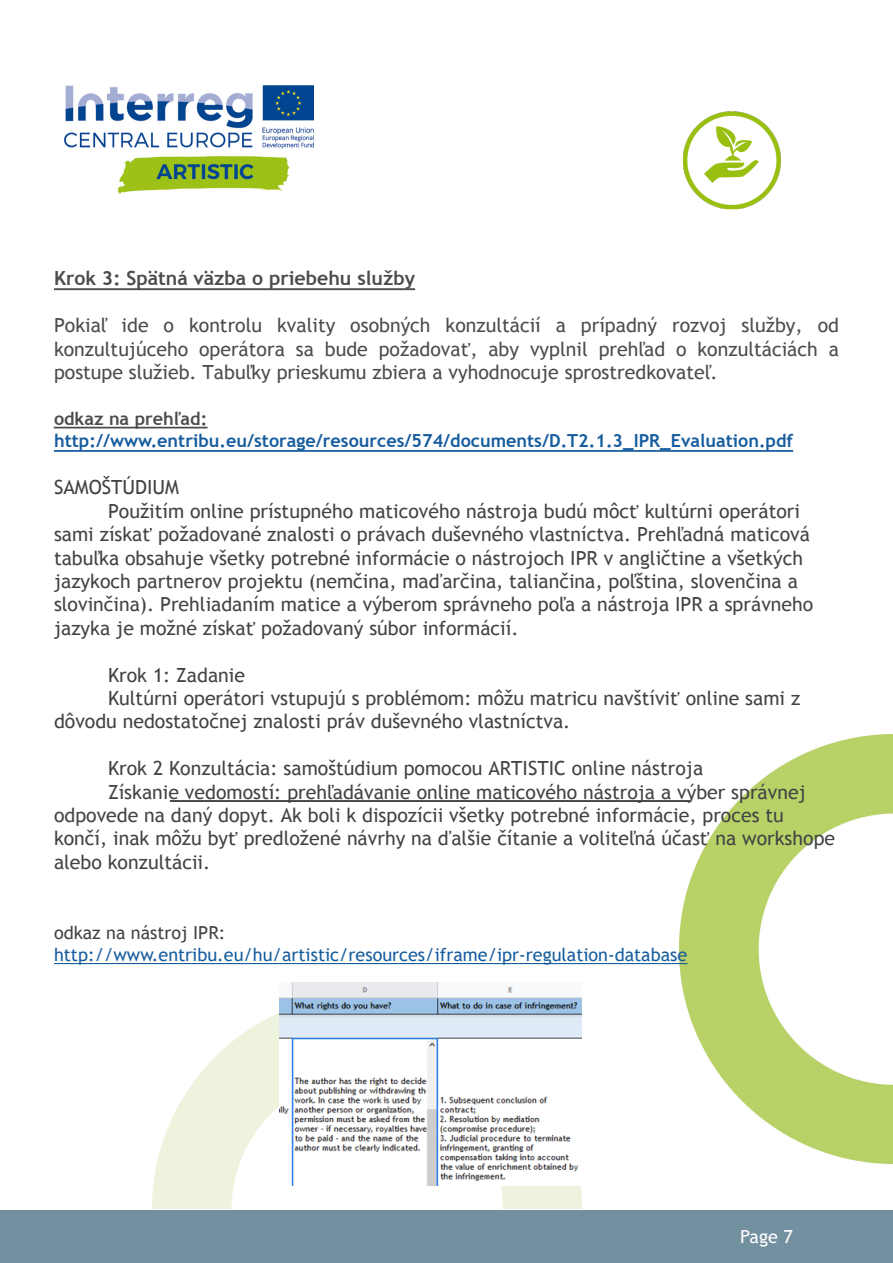
<style>
.page{position:relative;width:893px;height:1263px;background:#fff}
.page>*{position:absolute;margin:0;border:0;box-sizing:border-box;transform-origin:0 0}
.t1{font:19.5px "Trebuchet MS";color:#414445}
.t2{font:19.5px/23.4px "Trebuchet MS";color:#4b4c4d;text-align:justify}
.t3{font:700 19.5px "Trebuchet MS";color:#4b4c4d}
.t4{font:700 18px/22.5px "Trebuchet MS";color:#175d9e}
.t5{font:18px/21.6px "Trebuchet MS";color:#175d9e}
.t6{font:18px "Trebuchet MS";color:#fff}
.s1{color:#4b4c4d}
.s2{color:#414445}
</style>
<div class="page">
<div style="left:0;top:1210px;width:893px;height:53px;background:#7390a1"></div>
<img style="left:65px;top:86px;width:248px;height:107px">
<img style="left:682px;top:111px;width:99px;height:99px">
<img style="left:680px;top:734px;width:213px;height:429px">
<img style="left:152px;top:1013px;width:429px;height:196px">
<hr style="left:170px;top:800px;width:520px;height:2px;background:#414445">
<img style="left:279px;top:982px;width:303px;height:203px">
<hr style="left:54px;top:288px;width:361px;height:2px;background:#4b4c4d">
<hr style="left:54px;top:963px;width:633px;height:1px;background:#175d9e">
<hr style="left:54px;top:427px;width:154px;height:1px;background:#4b4c4d">
<hr style="left:54px;top:450px;width:739px;height:2px;background:#175d9e">
<p class="t3" style="left:54px;top:266px;width:363px">Krok 3: Spätná väzba o priebehu služby</p>
<p class="t2" style="left:54px;top:314px;width:786px">Pokiaľ ide o kontrolu kvality osobných konzultácií a prípadný rozvoj služby, od konzultujúceho operátora sa bude požadovať, aby vyplnil prehľad o konzultáciách a postupe služieb. Tabuľky prieskumu zbiera a vyhodnocuje sprostredkovateľ.</p>
<p class="t4" style="left:54px;top:407px;width:741px"><span class="s1">odkaz na prehľad: </span>http://www.entribu.eu/storage/resources/574/documents/D.T2.1.3_IPR_Evaluation.pdf</p>
<p class="t1" style="left:54px;top:476px;width:127px">SAMOŠTÚDIUM</p>
<p class="t1" style="left:108px;top:499px;width:694px">Použitím online prístupného maticového nástroja budú môcť kultúrni operátori</p>
<p class="t1" style="left:54px;top:523px;width:757px">sami získať požadované znalosti o právach duševného vlastníctva. Prehľadná maticová</p>
<p class="t1" style="left:54px;top:546px;width:750px">tabuľka obsahuje všetky potrebné informácie o nástrojoch IPR v angličtine a všetkých</p>
<p class="t1" style="left:54px;top:569px;width:745px">jazykoch partnerov projektu (nemčina, maďarčina, taliančina, poľština, slovenčina a</p>
<p class="t1" style="left:54px;top:593px;width:761px">slovinčina). Prehliadaním matice a výberom správneho poľa a nástroja IPR a správneho</p>
<p class="t1" style="left:54px;top:616px;width:466px">jazyka je možné získať požadovaný súbor informácií.</p>
<p class="t1" style="left:108px;top:663px;width:139px">Krok 1: Zadanie</p>
<p class="t1" style="left:108px;top:686px;width:694px">Kultúrni operátori vstupujú s problémom: môžu matricu navštíviť online sami z</p>
<p class="t1" style="left:54px;top:710px;width:518px">dôvodu nedostatočnej znalosti práv duševného vlastníctva.</p>
<p class="t1" style="left:108px;top:757px;width:597px">Krok 2 Konzultácia: samoštúdium pomocou ARTISTIC online nástroja</p>
<p class="t1" style="left:108px;top:780px;width:699px">Získanie vedomostí: prehľadávanie online maticového nástroja a výber správnej</p>
<p class="t1" style="left:54px;top:803px;width:731px">odpovede na daný dopyt. Ak boli k dispozícii všetky potrebné informácie, proces tu</p>
<p class="t1" style="left:54px;top:827px;width:783px">končí, inak môžu byť predložené návrhy na ďalšie čítanie a voliteľná účasť na workshope</p>
<p class="t1" style="left:54px;top:850px;width:158px">alebo konzultácii.</p>
<p class="t5" style="left:54px;top:922px;width:635px"><span class="s2">odkaz na nástroj IPR: </span>http://www.entribu.eu/hu/artistic/resources/iframe/ipr-regulation-database</p>
<p class="t6" style="left:740px;top:1225px;width:54px">Page 7</p>
</div>
